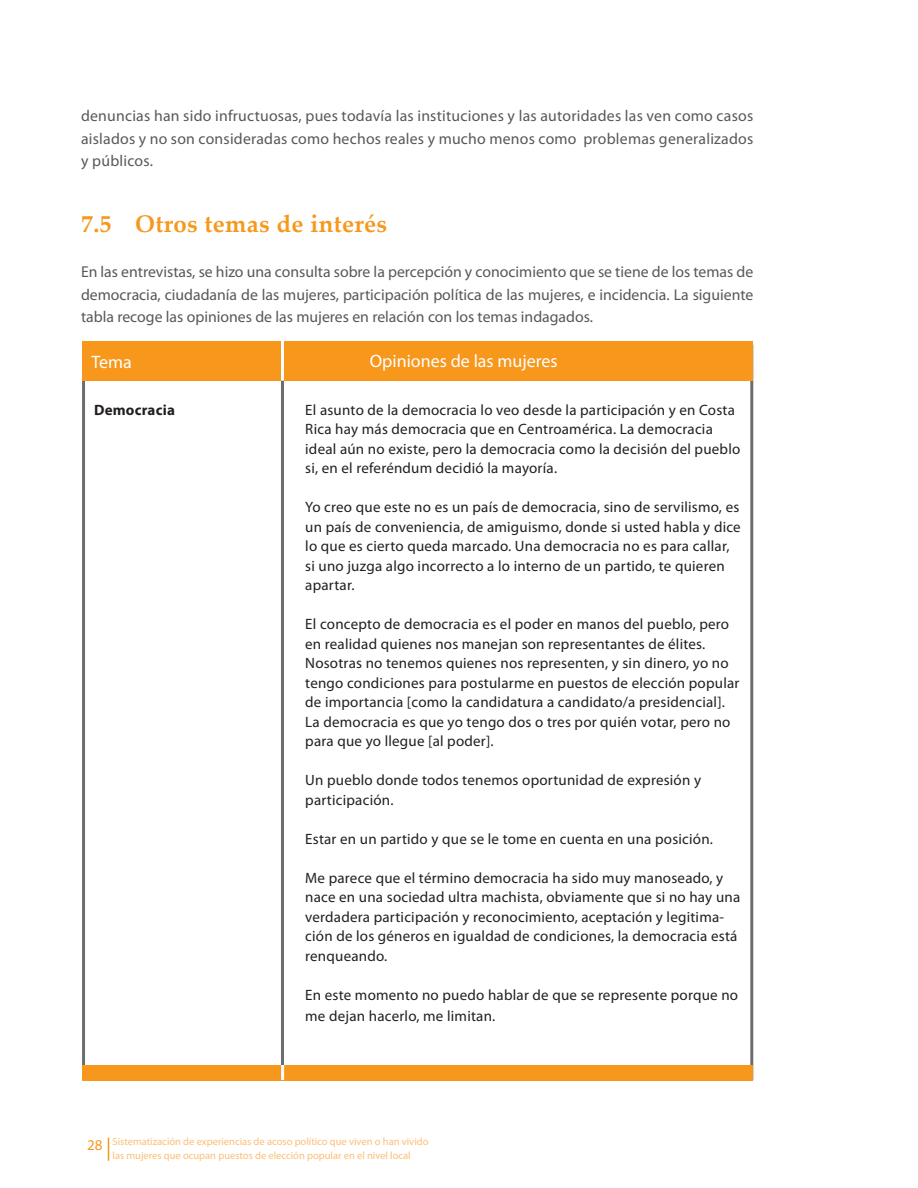
<style>
.page{position:relative;width:918px;height:1188px;background:#fff}
.page>*{position:absolute;margin:0;border:0;box-sizing:border-box;transform-origin:0 0}
.TEXTO_GENERAL{font:700 24px "Palatino Linotype";letter-spacing:.015em;color:#f7981d}
.TEXTO_GENERAL-2{font:18px "Myriad Pro";color:#fff}
.TEXTO_GENERAL-3{font:15.75px/22.5px "Myriad Pro";letter-spacing:.005em;color:#57585a;text-align:justify}
.TEXTO_GENERAL-4{font:15px/19.5px "Myriad Pro";letter-spacing:.015em;color:#231f20}
.TEXTO_GENERAL-5{font:700 15px "Myriad Pro";letter-spacing:.015em;color:#231f20}
.t1{font:15px "Myriad Pro";color:#f7981d}
.t2{font:10.5px/13.5px "Myriad Pro";color:#fcbe76}
</style>
<div class="page">
<svg style="left:108px;top:1138px;width:1px;height:23px"></svg>
<div style="left:82px;top:341px;width:671px;height:40px;background:#f7981d"></div>
<hr style="left:281px;top:381px;width:3px;height:699px;background:#6c6d70">
<hr style="left:281px;top:341px;width:3px;height:40px;background:#fff">
<div style="left:82px;top:1065px;width:671px;height:15px;background:#f7981d"></div>
<hr style="left:281px;top:1065px;width:3px;height:15px;background:#fff">
<p class="TEXTO_GENERAL-3" style="left:81px;top:104px;width:674px">denuncias han sido infructuosas, pues todavía las instituciones y las autoridades las ven como casos aislados y no son consideradas como hechos reales y mucho menos como problemas generalizados y públicos.</p>
<p class="TEXTO_GENERAL" style="left:81px;top:207px;width:308px">7.5 Otros temas de interés</p>
<p class="TEXTO_GENERAL-3" style="left:81px;top:260px;width:674px">En las entrevistas, se hizo una consulta sobre la percepción y conocimiento que se tiene de los temas de democracia, ciudadanía de las mujeres, participación política de las mujeres, e incidencia. La siguiente tabla recoge las opiniones de las mujeres en relación con los temas indagados.</p>
<p class="TEXTO_GENERAL-2" style="left:92px;top:351px;width:42px">Tema</p>
<p class="TEXTO_GENERAL-2" style="left:370px;top:350px;width:189px">Opiniones de las mujeres</p>
<p class="TEXTO_GENERAL-5" style="left:94px;top:400px;width:82px">Democracia</p>
<p class="TEXTO_GENERAL-4" style="left:305px;top:400px;width:437px">El asunto de la democracia lo veo desde la participación y en Costa Rica hay más democracia que en Centroamérica. La democracia ideal aún no existe, pero la democracia como la decisión del pueblo si, en el referéndum decidió la mayoría.</p>
<p class="TEXTO_GENERAL-4" style="left:305px;top:497px;width:437px">Yo creo que este no es un país de democracia, sino de servilismo, es un país de conveniencia, de amiguismo, donde si usted habla y dice lo que es cierto queda marcado. Una democracia no es para callar, si uno juzga algo incorrecto a lo interno de un partido, te quieren apartar.</p>
<p class="TEXTO_GENERAL-4" style="left:305px;top:614px;width:436px">El concepto de democracia es el poder en manos del pueblo, pero en realidad quienes nos manejan son representantes de élites.<br>Nosotras no tenemos quienes nos representen, y sin dinero, yo no tengo condiciones para postularme en puestos de elección popular de importancia [como la candidatura a candidato/a presidencial].<br>La democracia es que yo tengo dos o tres por quién votar, pero no para que yo llegue [al poder].</p>
<p class="TEXTO_GENERAL-4" style="left:305px;top:770px;width:397px">Un pueblo donde todos tenemos oportunidad de expresión y</p>
<p class="TEXTO_GENERAL-4" style="left:305px;top:790px;width:90px">participación.</p>
<p class="TEXTO_GENERAL-4" style="left:305px;top:829px;width:409px">Estar en un partido y que se le tome en cuenta en una posición.</p>
<p class="TEXTO_GENERAL-4" style="left:305px;top:868px;width:437px">Me parece que el término democracia ha sido muy manoseado, y nace en una sociedad ultra machista, obviamente que si no hay una verdadera participación y reconocimiento, aceptación y legitima&shy;ción de los géneros en igualdad de condiciones, la democracia está renqueando.</p>
<p class="TEXTO_GENERAL-4" style="left:305px;top:984px;width:434px;line-height:21px">En este momento no puedo hablar de que se represente porque no me dejan hacerlo, me limitan.</p>
<p class="t1" style="left:87px;top:1136px;width:17px">28</p>
<p class="t2" style="left:113px;top:1135px;width:317px">Sistematización de experiencias de acoso político que viven o han vivido las mujeres que ocupan puestos de elección popular en el nivel local</p>
</div>
